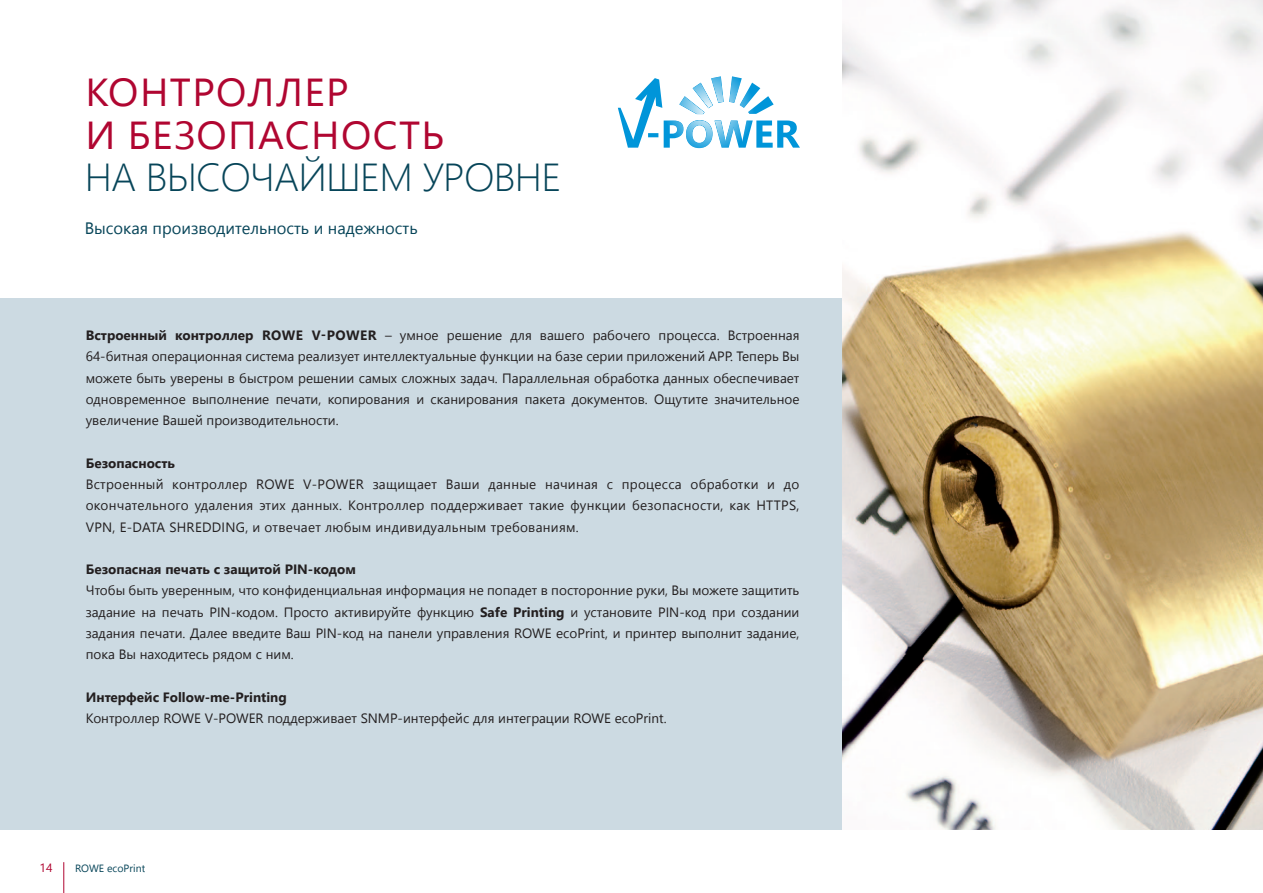
<style>
.page{position:relative;width:1263px;height:893px;background:#fff}
.page>*{position:absolute;margin:0;border:0;box-sizing:border-box;transform-origin:0 0}
.t1{font:39px/42.5px "Segoe UI";letter-spacing:.035em;color:#b00631}
.t2{font:300 39px "Segoe UI";letter-spacing:-.02em;color:#074559}
.t3{font:16.5px "Segoe UI";color:#074559}
.t4{font:13.5px/21.3px "Segoe UI";color:#231f20;text-align:justify}
.t5{font:700 13.5px "Segoe UI";color:#231f20}
.t6{font:12px "Segoe UI";color:#b00631}
.t7{font:10.5px "Segoe UI";color:#074559}
.s1{font-weight:700}
</style>
<div class="page">
<hr style="left:63px;top:862px;width:1px;height:31px;background:#b00631">
<div style="left:0;top:298px;width:1263px;height:531px;background:#ccdae2"></div>
<img style="left:842px;top:0;width:421px;height:829px">
<svg style="left:618px;top:76px;width:182px;height:72px"></svg>
<h1 class="t1" style="left:85px;top:70px;width:361px">КОНТРОЛЛЕР<br>И БЕЗОПАСНОСТЬ</h1>
<h1 class="t2" style="left:85px;top:151px;width:478px">НА ВЫСОЧАЙШЕМ УРОВНЕ</h1>
<p class="t3" style="left:85px;top:216px;width:334px">Высокая производительность и надежность</p>
<p class="t4" style="left:86px;top:324px;width:715px"><span class="s1">Встроенный контроллер ROWE V-POWER</span> – умное решение для вашего рабочего процесса. Встроенная 64-битная операционная система реализует интеллектуальные функции на базе серии приложений APP. Теперь Вы можете быть уверены в быстром решении самых сложных задач. Параллельная обработка данных обеспечивает одновременное выполнение печати, копирования и сканирования пакета документов. Ощутите значительное увеличение Вашей производительности.</p>
<p class="t5" style="left:86px;top:453px;width:91px">Безопасность</p>
<p class="t4" style="left:86px;top:473px;width:715px">Встроенный контроллер ROWE V-POWER защищает Ваши данные начиная с процесса обработки и до окончательного удаления этих данных. Контроллер поддерживает такие функции безопасности, как HTTPS, VPN, E-DATA SHREDDING, и отвечает любым индивидуальным требованиям.</p>
<p class="t5" style="left:86px;top:559px;width:272px">Безопасная печать с защитой PIN-кодом</p>
<p class="t4" style="left:86px;top:579px;width:715px">Чтобы быть уверенным, что конфиденциальная информация не попадет в посторонние руки, Вы можете защитить задание на печать PIN-кодом. Просто активируйте функцию <span class="s1">Safe Printing</span> и установите PIN-код при создании задания печати. Далее введите Ваш PIN-код на панели управления ROWE ecoPrint, и принтер выполнит задание, пока Вы находитесь рядом с ним.</p>
<p class="t5" style="left:86px;top:687px;width:203px">Интерфейс Follow-me-Printing</p>
<p class="t4" style="left:86px;top:707px;width:582px">Контроллер ROWE V-POWER поддерживает SNMP-интерфейс для интеграции ROWE ecoPrint.</p>
<p class="t6" style="left:40px;top:858px;width:14px">14</p>
<p class="t7" style="left:75px;top:860px;width:72px">ROWE ecoPrint</p>
</div>
